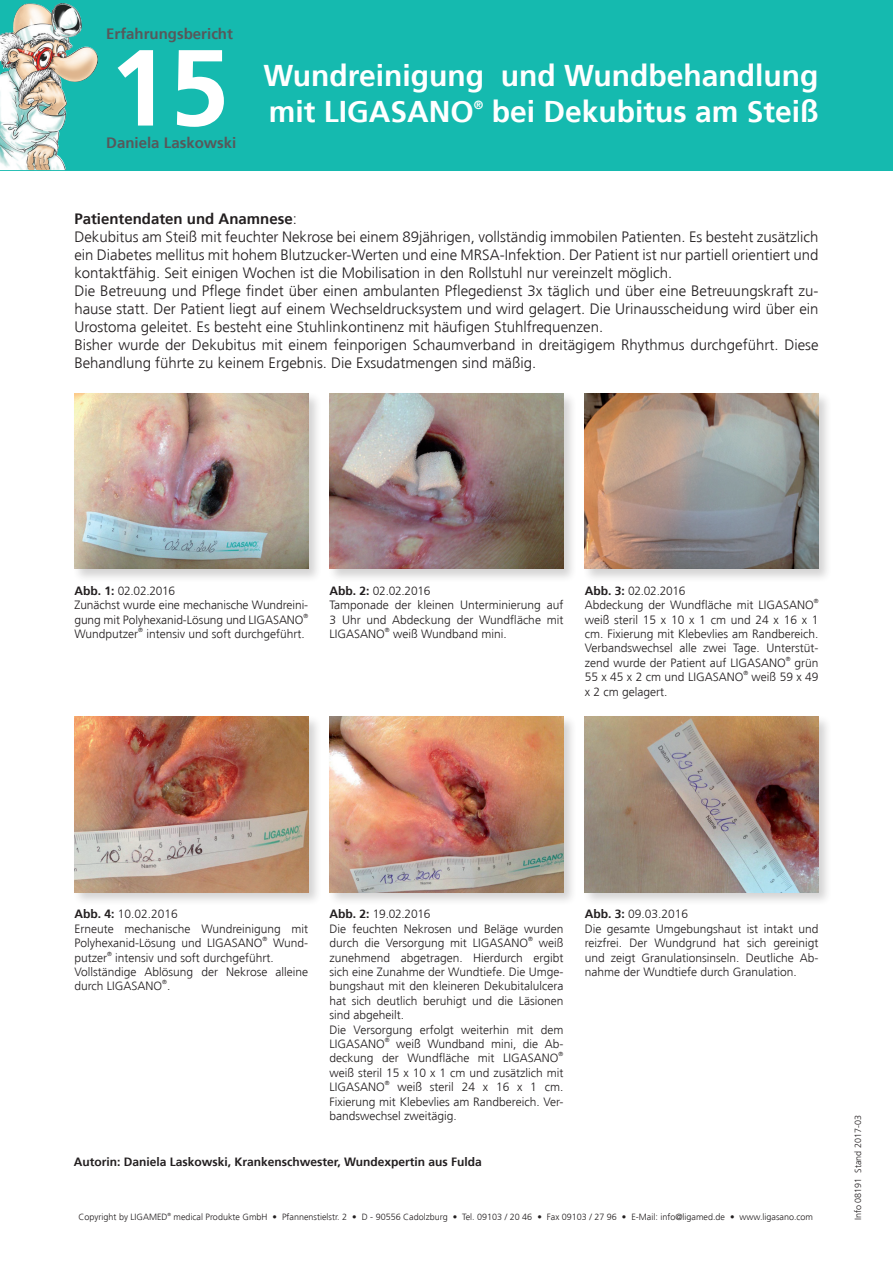
<style>
.page{position:relative;width:893px;height:1263px;background:#fff}
.page>*{position:absolute;margin:0;border:0;box-sizing:border-box;transform-origin:0 0}
.t1{font:700 108px "Frutiger";color:#fff}
.t2{font:700 30px/36px "Frutiger";color:#fff}
.t3{font:300 15px/18px "Frutiger";color:#231f20}
.t4{font:700 15px "Frutiger";color:#57585a}
.t5{font:300 12px/14.4px "Frutiger";color:#231f20}
.t6{font:700 12px "Frutiger";color:#231f20}
.t7{font:700 12px "Frutiger";color:#fff}
.t8{font:300 9px "Frutiger";color:#231f20}
.t9{font:300 6px "Frutiger";color:#231f20}
.t10{font:300 4.5px "Frutiger";color:#231f20}
.s1{font-weight:700}
</style>
<div class="page">
<div style="left:0;top:0;width:893px;height:170px;background:#15baaf"></div>
<img style="left:20px;top:3px;width:40px;height:10px">
<div style="left:72px;top:391px;width:250px;height:192px;background:#231f20;opacity:.2"></div>
<img style="left:74px;top:393px;width:234px;height:176px">
<div style="left:327px;top:391px;width:250px;height:192px;background:#231f20;opacity:.2"></div>
<img style="left:330px;top:393px;width:233px;height:176px">
<div style="left:582px;top:391px;width:250px;height:192px;background:#231f20;opacity:.2"></div>
<img style="left:585px;top:393px;width:234px;height:176px">
<div style="left:72px;top:715px;width:250px;height:191px;background:#231f20;opacity:.2"></div>
<img style="left:74px;top:717px;width:234px;height:175px">
<div style="left:327px;top:715px;width:250px;height:191px;background:#231f20;opacity:.2"></div>
<img style="left:330px;top:717px;width:233px;height:175px">
<div style="left:582px;top:715px;width:250px;height:191px;background:#231f20;opacity:.2"></div>
<img style="left:585px;top:717px;width:234px;height:175px">
<p class="t4" style="left:106px;top:25px;width:128px">Erfahrungsbericht</p>
<h1 class="t1" style="left:109px;top:25px;width:122px">15</h1>
<p class="t4" style="left:106px;top:134px;width:132px">Daniela Laskowski</p>
<h2 class="t2" style="left:263px;top:58px;width:557px">Wundreinigung und Wundbehandlung mit LIGASANO</h2>
<h2 class="t2" style="left:492px;top:94px;width:328px">bei Dekubitus am Steiß</h2>
<p class="t7" style="left:474px;top:98px;width:11px">®</p>
<p class="t3" style="left:74px;top:210px;width:746px"><span class="s1">Patientendaten und Anamnese</span>:<br>Dekubitus am Steiß mit feuchter Nekrose bei einem 89jährigen, vollständig immobilen Patienten. Es besteht zusätzlich ein Diabetes mellitus mit hohem Blutzucker-Werten und eine MRSA-Infektion. Der Patient ist nur partiell orientiert und kontaktfähig. Seit einigen Wochen ist die Mobilisation in den Rollstuhl nur vereinzelt möglich.<br>Die Betreuung und Pflege findet über einen ambulanten Pflegedienst 3x täglich und über eine Betreuungskraft zu&shy;hause statt. Der Patient liegt auf einem Wechseldrucksystem und wird gelagert. Die Urinausscheidung wird über ein Urostoma geleitet. Es besteht eine Stuhlinkontinenz mit häufigen Stuhlfrequenzen.<br>Bisher wurde der Dekubitus mit einem feinporigen Schaumverband in dreitägigem Rhythmus durchgeführt. Diese Behandlung führte zu keinem Ergebnis. Die Exsudatmengen sind mäßig.</p>
<p class="t5" style="left:74px;top:584px;width:235px"><span class="s1">Abb. 1:</span> 02.02.2016<br>Zunächst wurde eine mechanische Wundreini&shy;gung mit Polyhexanid-Lösung und LIGASANO</p>
<p class="t9" style="left:303px;top:612px;width:6px">®</p>
<p class="t5" style="left:74px;top:627px;width:65px">Wundputzer</p>
<p class="t9" style="left:138px;top:626px;width:6px">®</p>
<p class="t5" style="left:146px;top:627px;width:160px">intensiv und soft durchgeführt.</p>
<p class="t5" style="left:330px;top:584px;width:235px"><span class="s1">Abb. 2:</span> 02.02.2016<br>Tamponade der kleinen Unterminierung auf<br>3 Uhr und Abdeckung der Wundfläche mit<br>LIGASANO</p>
<p class="t9" style="left:385px;top:626px;width:6px">®</p>
<p class="t5" style="left:393px;top:627px;width:115px">weiß Wundband mini.</p>
<p class="t5" style="left:585px;top:584px;width:231px"><span class="s1">Abb. 3:</span> 02.02.2016<br>Abdeckung der Wundfläche mit LIGASANO</p>
<p class="t9" style="left:814px;top:598px;width:6px">®</p>
<p class="t5" style="left:585px;top:612px;width:235px;text-align:justify">weiß steril 15 x 10 x 1 cm und 24 x 16 x 1 cm. Fixierung mit Klebevlies am Randbereich.<br>Verbandswechsel alle zwei Tage. Unterstüt&shy;zend wurde der Patient auf LIGASANO</p>
<p class="t9" style="left:786px;top:655px;width:6px">®</p>
<p class="t5" style="left:794px;top:656px;width:26px">grün</p>
<p class="t5" style="left:585px;top:670px;width:160px">55 x 45 x 2 cm und LIGASANO</p>
<p class="t9" style="left:743px;top:670px;width:6px">®</p>
<p class="t5" style="left:752px;top:670px;width:68px">weiß 59 x 49</p>
<p class="t5" style="left:585px;top:684px;width:84px">x 2 cm gelagert.</p>
<p class="t5" style="left:74px;top:907px;width:235px"><span class="s1">Abb. 4:</span> 10.02.2016<br>Erneute mechanische Wundreinigung mit<br>Polyhexanid-Lösung und LIGASANO</p>
<p class="t9" style="left:263px;top:936px;width:6px">®</p>
<p class="t5" style="left:273px;top:936px;width:37px">Wund-</p>
<p class="t9" style="left:107px;top:950px;width:6px">®</p>
<p class="t5" style="left:74px;top:950px;width:235px;text-indent:41px">intensiv und soft durchgeführt.<br>Vollständige Ablösung der Nekrose alleine durch LIGASANO .</p>
<p class="t5" style="left:74px;top:950px;width:34px">putzer</p>
<p class="t9" style="left:162px;top:979px;width:6px">®</p>
<p class="t5" style="left:330px;top:907px;width:235px"><span class="s1">Abb. 2:</span> 19.02.2016<br>Die feuchten Nekrosen und Beläge wurden durch die Versorgung mit LIGASANO</p>
<p class="t9" style="left:528px;top:936px;width:6px">®</p>
<p class="t5" style="left:330px;top:936px;width:235px;text-indent:209px">weiß zunehmend abgetragen. Hierdurch ergibt sich eine Zunahme der Wundtiefe. Die Umge&shy;bungshaut mit den kleineren Dekubitalulcera hat sich deutlich beruhigt und die Läsionen sind abgeheilt.<br>Die Versorgung erfolgt weiterhin mit dem<br>LIGASANO</p>
<p class="t9" style="left:385px;top:1036px;width:6px">®</p>
<p class="t5" style="left:330px;top:1037px;width:235px;text-indent:67px">weiß Wundband mini, die Ab&shy;deckung der Wundfläche mit LIGASANO</p>
<p class="t9" style="left:559px;top:1051px;width:6px">®</p>
<p class="t5" style="left:330px;top:1065px;width:235px">weiß steril 15 x 10 x 1 cm und zusätzlich mit<br>LIGASANO</p>
<p class="t9" style="left:385px;top:1080px;width:6px">®</p>
<p class="t5" style="left:330px;top:1080px;width:235px;text-align:justify;text-indent:68px">weiß steril 24 x 16 x 1 cm.<br>Fixierung mit Klebevlies am Randbereich. Ver&shy;bandswechsel zweitägig.</p>
<p class="t6" style="left:74px;top:1155px;width:410px">Autorin: Daniela Laskowski, Krankenschwester, Wundexpertin aus Fulda</p>
<p class="t5" style="left:585px;top:907px;width:235px"><span class="s1">Abb. 3:</span> 09.03.2016<br>Die gesamte Umgebungshaut ist intakt und reizfrei. Der Wundgrund hat sich gereinigt und zeigt Granulationsinseln. Deutliche Ab&shy;nahme der Wundtiefe durch Granulation.</p>
<p class="t8" style="left:79px;top:1212px;width:91px">Copyright by LIGAMED</p>
<p class="t10" style="left:168px;top:1212px;width:5px">®</p>
<p class="t8" style="left:174px;top:1212px;width:641px">medical Produkte GmbH • Pfannenstielstr. 2 • D - 90556 Cadolzburg • Tel. 09103 / 20 46 • Fax 09103 / 27 96 • E-Mail: info@ligamed.de • www.ligasano.com</p>
<p class="t8" style="left:853px;top:1220px;width:107px;rotate:-90deg">Info 08191 Stand 2017-03</p>
</div>
